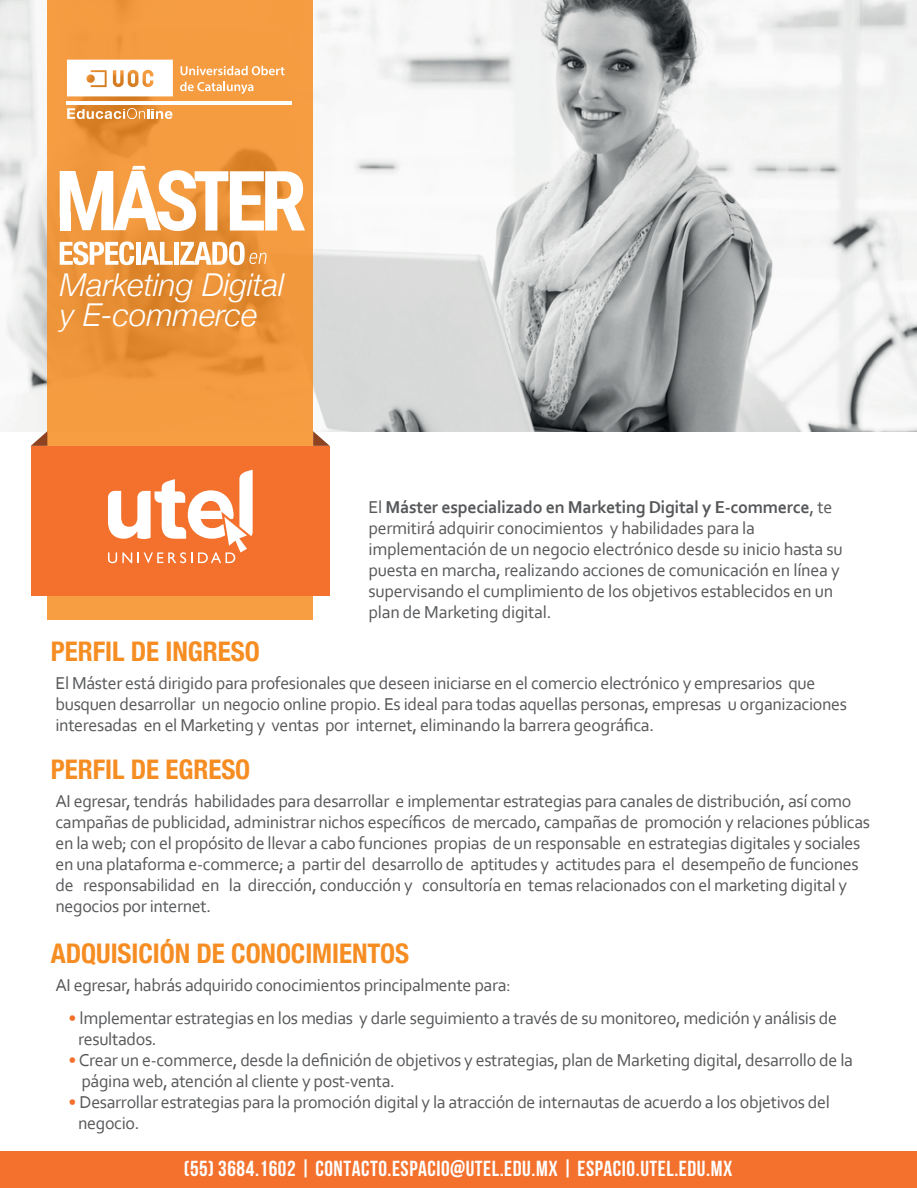
<style>
.page{position:relative;width:917px;height:1188px;background:#fff}
.page>*{position:absolute;margin:0;border:0;box-sizing:border-box;transform-origin:0 0}
.t1{font:italic 300 31.5px/30px "Helvetica Neue";color:#fff}
.t2{font:700 condensed 27px "Helvetica Neue";letter-spacing:-.005em;color:#f68d22}
.t3{font:21.75px "Bebas Neue";letter-spacing:.025em;color:#fff}
.t4{font:18px/21px "Corbel";letter-spacing:-.02em;color:#57585a}
.s1{font-weight:700}
.s2{color:#f3712d}
</style>
<div class="page">
<img style="left:0;top:0;width:916px;height:432px">
<div style="left:0;top:1152px;width:916px;height:36px;background:#f3712d"></div>
<svg style="left:47px;top:0;width:266px;height:619px;fill:#f59c41"></svg>
<svg style="left:31px;top:431px;width:16px;height:15px"></svg>
<div style="left:31px;top:446px;width:298px;height:150px;background:#f3712d"></div>
<svg style="left:313px;top:431px;width:17px;height:15px"></svg>
<svg style="left:108px;top:470px;width:144px;height:93px"></svg>
<svg style="left:67px;top:108px;width:105px;height:11px"></svg>
<hr style="left:66px;top:101px;width:225px;height:3px;background:#fff">
<svg style="left:67px;top:60px;width:106px;height:36px"></svg>
<svg style="left:180px;top:66px;width:104px;height:9px"></svg>
<svg style="left:180px;top:82px;width:73px;height:12px"></svg>
<svg style="left:60px;top:166px;width:245px;height:65px"></svg>
<div style="left:60px;top:212px;width:11px;height:18px;background:#fff"></div>
<svg style="left:60px;top:241px;width:74px;height:24px"></svg>
<div style="left:136px;top:242px;width:5px;height:23px;background:#fff"></div>
<svg style="left:141px;top:242px;width:32px;height:23px"></svg>
<hr style="left:174px;top:242px;width:4px;height:23px;background:#fff">
<svg style="left:180px;top:241px;width:86px;height:24px"></svg>
<h1 class="t1" style="left:60px;top:267px;width:226px">Marketing Digital y E-commerce</h1>
<p class="t4" style="left:368px;top:496px;width:476px">El <span class="s1">Máster especializado en Marketing Digital y E-commerce</span>, te permitirá adquirir conocimientos y habilidades para la implementación de un negocio electrónico desde su inicio hasta su puesta en marcha, realizando acciones de comunicación en línea y supervisando el cumplimiento de los objetivos establecidos en un plan de Marketing digital.</p>
<h2 class="t2" style="left:51px;top:629px;width:210px">PERFIL DE INGRESO</h2>
<p class="t4" style="left:55px;top:672px;width:793px">El Máster está dirigido para profesionales que deseen iniciarse en el comercio electrónico y empresarios que busquen desarrollar un negocio online propio. Es ideal para todas aquellas personas, empresas u organizaciones interesadas en el Marketing y ventas por internet, eliminando la barrera geográfica.</p>
<h2 class="t2" style="left:51px;top:747px;width:201px">PERFIL DE EGRESO</h2>
<p class="t4" style="left:55px;top:790px;width:816px">AI egresar, tendrás habilidades para desarrollar e implementar estrategias para canales de distribución, así como campañas de publicidad, administrar nichos específicos de mercado, campañas de promoción y relaciones públicas en la web; con el propósito de llevar a cabo funciones propias de un responsable en estrategias digitales y sociales en una plataforma e-commerce; a partir del desarrollo de aptitudes y actitudes para el desempeño de funciones de responsabilidad en la dirección, conducción y consultoría en temas relacionados con el marketing digital y negocios por internet.</p>
<h2 class="t2" style="left:51px;top:931px;width:360px">ADQUISICIÓN DE CONOCIMIENTOS</h2>
<p class="t4" style="left:55px;top:974px;width:457px">AI egresar, habrás adquirido conocimientos principalmente para:</p>
<p class="t4" style="left:78px;top:1007px;width:760px;text-indent:-10px"><span class="s2">•</span> lmplementar estrategias en los medias y darle seguimiento a través de su monitoreo, medición y análisis de resultados.</p>
<p class="t4" style="left:81px;top:1049px;width:773px;text-indent:-13px"><span class="s2">•</span>Crear un e-commerce, desde la definición de objetivos y estrategias, plan de Marketing digital, desarrollo de la página web, atención al cliente y post-venta.</p>
<p class="t4" style="left:78px;top:1091px;width:753px;text-indent:-10px"><span class="s2">•</span> Desarrollar estrategias para la promoción digital y la atracción de internautas de acuerdo a los objetivos del negocio.</p>
<p class="t3" style="left:184px;top:1156px;width:550px">(55) 3684.1602 | CONTACTO.ESPACIO@UTEL.EDU.MX | ESPACIO.UTEL.EDU.MX</p>
</div>
